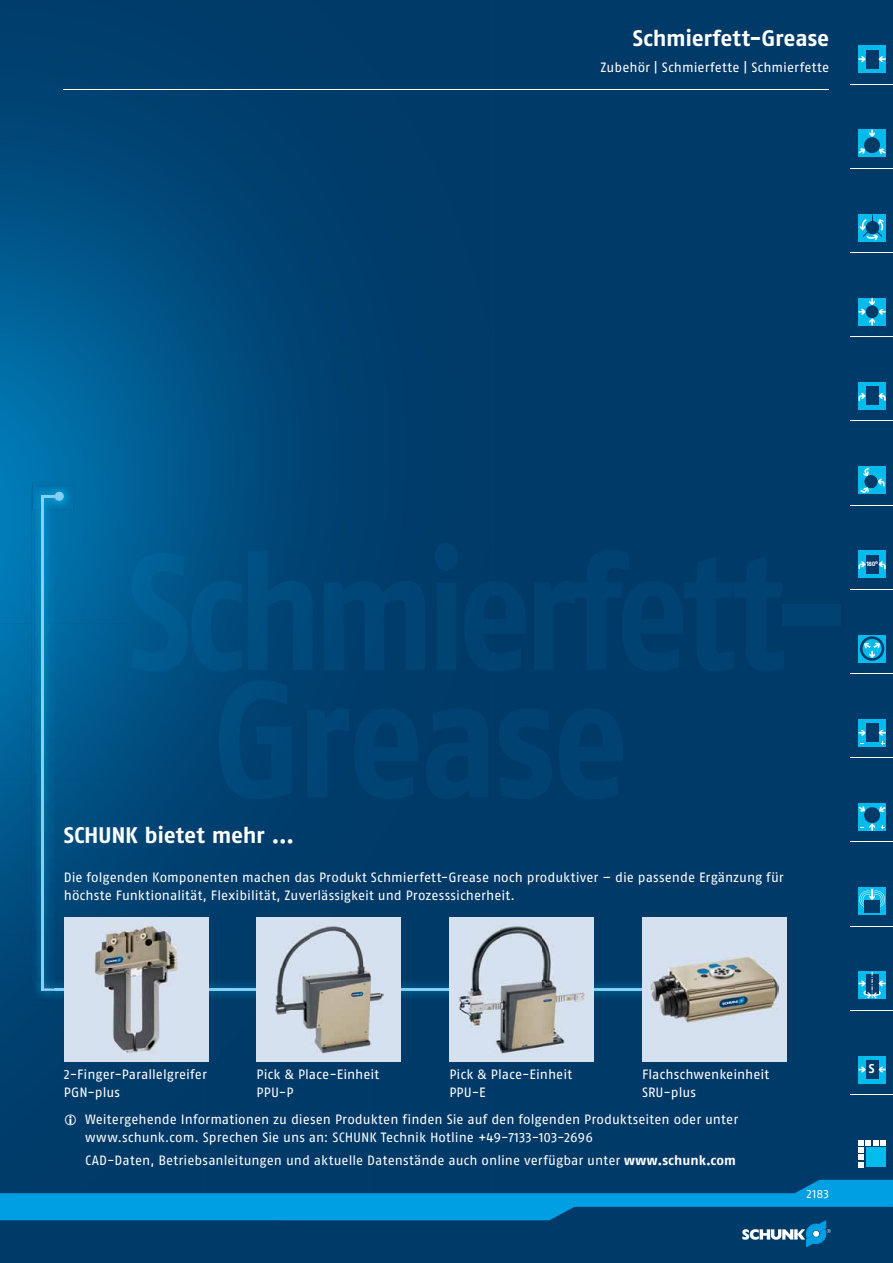
<style>
.page{position:relative;width:893px;height:1263px;background:#fff}
.page>*{position:absolute;margin:0;border:0;box-sizing:border-box;transform-origin:0 0}
.t1{font:700 22.5px "SCHUNK Fago Pro";letter-spacing:-.01em;color:#fff}
.t2{font:13.5px/18px "SCHUNK Fago Pro";letter-spacing:.005em;color:#fff}
.t3{font:700 12.75px "SCHUNK Fago Pro";color:#fff}
.t4{font:12px "SCHUNK Fago Pro";color:#fff}
.t5{font:700 6.6px "SCHUNK Fago Pro";color:#fff}
.s1{font-weight:700}
</style>
<div class="page">
<div style="left:0;top:0;width:893px;height:1195px;background:#003a69"></div>
<img style="left:0;top:89px;width:313px;height:378px">
<img style="left:0;top:467px;width:164px;height:468px">
<img style="left:164px;top:467px;width:148px;height:76px">
<img style="left:164px;top:672px;width:98px;height:8px">
<img style="left:164px;top:799px;width:93px;height:136px">
<div style="left:0;top:935px;width:63px;height:72px;background:#004474"></div>
<img style="left:208px;top:935px;width:49px;height:127px">
<div style="left:0;top:1202px;width:893px;height:61px;background:#003a69"></div>
<svg style="left:0;top:1180px;width:893px;height:67px"></svg>
<hr style="left:850px;top:84px;width:43px;height:1px;background:#fff">
<hr style="left:850px;top:168px;width:43px;height:1px;background:#fff">
<hr style="left:850px;top:252px;width:43px;height:1px;background:#fff">
<hr style="left:850px;top:336px;width:43px;height:1px;background:#fff">
<hr style="left:850px;top:421px;width:43px;height:1px;background:#fff">
<hr style="left:850px;top:505px;width:43px;height:1px;background:#fff">
<hr style="left:850px;top:589px;width:43px;height:1px;background:#fff">
<hr style="left:850px;top:673px;width:43px;height:1px;background:#fff">
<hr style="left:850px;top:757px;width:43px;height:1px;background:#fff">
<hr style="left:850px;top:842px;width:43px;height:1px;background:#fff">
<hr style="left:850px;top:926px;width:43px;height:1px;background:#fff">
<hr style="left:850px;top:1010px;width:43px;height:1px;background:#fff">
<hr style="left:850px;top:1094px;width:43px;height:1px;background:#fff">
<div style="left:858px;top:46px;width:28px;height:27px;background:#04bbee"></div>
<div style="left:866px;top:50px;width:12px;height:18px;background:#003a69"></div>
<svg style="left:878px;top:56px;width:8px;height:6px"></svg>
<svg style="left:858px;top:56px;width:8px;height:6px"></svg>
<div style="left:858px;top:130px;width:28px;height:27px;background:#04bbee"></div>
<div style="left:864px;top:137px;width:16px;height:16px;background:#003a69;border-radius:50%"></div>
<svg style="left:869px;top:130px;width:6px;height:7px"></svg>
<svg style="left:858px;top:148px;width:8px;height:6px"></svg>
<svg style="left:878px;top:148px;width:8px;height:7px"></svg>
<div style="left:858px;top:214px;width:28px;height:27px;background:#04bbee"></div>
<svg style="left:860px;top:214px;width:24px;height:26px"></svg>
<svg style="left:858px;top:298px;width:28px;height:27px"></svg>
<div style="left:866px;top:305px;width:12px;height:13px;background:#003a69;border-radius:50%"></div>
<div style="left:858px;top:382px;width:28px;height:28px;background:#04bbee"></div>
<div style="left:866px;top:387px;width:12px;height:18px;background:#003a69"></div>
<svg style="left:878px;top:393px;width:8px;height:9px"></svg>
<svg style="left:858px;top:393px;width:8px;height:8px"></svg>
<div style="left:858px;top:466px;width:28px;height:28px;background:#04bbee"></div>
<svg style="left:860px;top:467px;width:25px;height:26px"></svg>
<div style="left:858px;top:551px;width:28px;height:27px;background:#04bbee"></div>
<div style="left:866px;top:555px;width:12px;height:18px;background:#003a69"></div>
<svg style="left:878px;top:562px;width:8px;height:9px"></svg>
<svg style="left:858px;top:562px;width:8px;height:8px"></svg>
<svg style="left:858px;top:635px;width:28px;height:27px"></svg>
<div style="left:860px;top:636px;width:24px;height:25px;border:3px solid #003a69;border-radius:50%"></div>
<svg style="left:863px;top:642px;width:18px;height:16px"></svg>
<div style="left:858px;top:719px;width:28px;height:27px;background:#04bbee"></div>
<div style="left:866px;top:724px;width:12px;height:18px;background:#003a69"></div>
<svg style="left:878px;top:730px;width:8px;height:5px"></svg>
<svg style="left:858px;top:730px;width:8px;height:5px"></svg>
<div style="left:858px;top:803px;width:28px;height:27px;background:#04bbee"></div>
<div style="left:864px;top:807px;width:16px;height:16px;background:#003a69;border-radius:50%"></div>
<svg style="left:878px;top:806px;width:8px;height:6px"></svg>
<svg style="left:858px;top:806px;width:8px;height:6px"></svg>
<svg style="left:860px;top:823px;width:15px;height:7px"></svg>
<div style="left:858px;top:887px;width:28px;height:28px;background:#04bbee"></div>
<svg style="left:859px;top:889px;width:26px;height:18px"></svg>
<div style="left:864px;top:900px;width:16px;height:13px;background:#003a69"></div>
<svg style="left:858px;top:972px;width:28px;height:27px"></svg>
<div style="left:858px;top:1056px;width:28px;height:27px;background:#04bbee"></div>
<div style="left:866px;top:1060px;width:12px;height:18px;background:#003a69"></div>
<svg style="left:878px;top:1067px;width:8px;height:5px"></svg>
<svg style="left:858px;top:1067px;width:8px;height:5px"></svg>
<svg style="left:858px;top:1140px;width:28px;height:27px"></svg>
<hr style="left:64px;top:89px;width:765px;height:1px;background:#fff">
<img style="left:594px;top:984px;width:48px;height:12px">
<img style="left:54px;top:979px;width:395px;height:21px">
<hr style="left:41px;top:988px;width:713px;height:3px;background:#82d0f5">
<img style="left:44px;top:511px;width:11px;height:468px">
<img style="left:35px;top:999px;width:19px;height:1px">
<img style="left:32px;top:486px;width:2px;height:513px">
<svg style="left:33px;top:979px;width:2px;height:21px"></svg>
<img style="left:34px;top:511px;width:7px;height:488px">
<img style="left:35px;top:981px;width:19px;height:18px">
<svg style="left:44px;top:979px;width:11px;height:12px"></svg>
<hr style="left:41px;top:495px;width:3px;height:496px;background:#82d0f5">
<img style="left:33px;top:482px;width:40px;height:28px">
<svg style="left:34px;top:489px;width:26px;height:22px"></svg>
<div style="left:55px;top:492px;width:9px;height:9px;background:#82d0f5;border-radius:50%"></div>
<img style="left:128px;top:543px;width:365px;height:129px">
<hr style="left:782px;top:604px;width:2px;height:21px;background:#004373">
<img style="left:128px;top:680px;width:314px;height:119px">
<div style="left:64px;top:917px;width:144px;height:145px;background:#d6e1ef"></div>
<img style="left:95px;top:926px;width:82px;height:127px">
<div style="left:257px;top:917px;width:144px;height:145px;background:#d6e1ef"></div>
<img style="left:274px;top:926px;width:109px;height:127px">
<div style="left:449px;top:917px;width:145px;height:145px;background:#d6e1ef"></div>
<img style="left:458px;top:926px;width:127px;height:127px">
<div style="left:642px;top:917px;width:145px;height:145px;background:#d6e1ef"></div>
<img style="left:651px;top:956px;width:127px;height:66px">
<h1 class="t1" style="left:633px;top:24px;width:198px">Schmierfett-Grease</h1>
<p class="t2" style="left:601px;top:59px;width:230px">Zubehör | Schmierfette | Schmierfette</p>
<p class="t5" style="left:866px;top:560px;width:13px">180°</p>
<h1 class="t1" style="left:64px;top:821px;width:232px">SCHUNK bietet mehr ...</h1>
<p class="t2" style="left:64px;top:868px;width:721px">Die folgenden Komponenten machen das Produkt Schmierfett-Grease noch produktiver – die passende Ergänzung für höchste Funktionalität, Flexibilität, Zuverlässigkeit und Prozesssicherheit.</p>
<p class="t2" style="left:64px;top:1065px;width:145px">2-Finger-Parallelgreifer<br>PGN-plus</p>
<p class="t2" style="left:257px;top:1065px;width:124px">Pick &amp; Place-Einheit<br>PPU-P</p>
<p class="t2" style="left:449px;top:1065px;width:124px">Pick &amp; Place-Einheit<br>PPU-E</p>
<p class="t2" style="left:642px;top:1065px;width:129px">Flachschwenkeinheit<br>SRU-plus</p>
<p class="t2" style="left:85px;top:1110px;width:655px">Weitergehende Informationen zu diesen Produkten finden Sie auf den folgenden Produktseiten oder unter www.schunk.com. Sprechen Sie uns an: SCHUNK Technik Hotline +49-7133-103-2696</p>
<p class="t2" style="left:85px;top:1151px;width:652px">CAD-Daten, Betriebsanleitungen und aktuelle Datenstände auch online verfügbar unter <span class="s1">www.schunk.com</span></p>
<p class="t4" style="left:807px;top:1186px;width:24px">2183</p>
<p class="t3" style="left:869px;top:1061px;width:7px">S</p>
</div>
